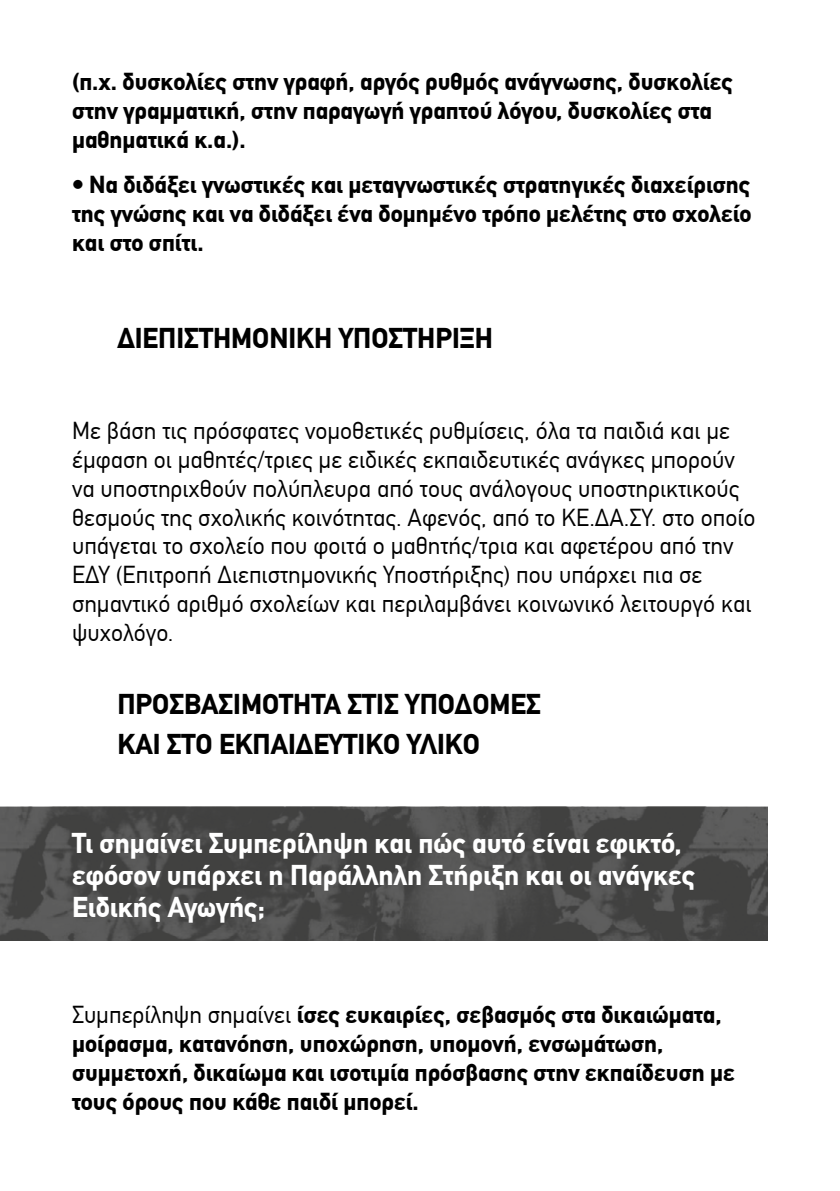
<style>
.page{position:relative;width:840px;height:1191px;background:#fff}
.page>*{position:absolute;margin:0;border:0;box-sizing:border-box;transform-origin:0 0}
.t1{font:700 28px/32px "CF Din";color:#fff}
.t2{font:700 28px/40.2px "CF Din";color:#000}
.t3{font:700 24px/28.8px "CF Din";color:#000}
.t4{font:24px/28.8px "CF Din";color:#000}
.s1{font-weight:400}
</style>
<div class="page">
<svg style="left:0;top:807px;width:767px;height:133px;background:#4a4a4a"></svg>
<p class="t3" style="left:72px;top:68px;width:662px">(π.χ. δυσκολίες στην γραφή, αργός ρυθμός ανάγνωσης, δυσκολίες στην γραμματική, στην παραγωγή γραπτού λόγου, δυσκολίες στα μαθηματικά κ.α.).</p>
<p class="t3" style="left:72px;top:171px;width:680px;text-align:justify">– Να διδάξει γνωστικές και μεταγνωστικές στρατηγικές διαχείρισης της γνώσης και να διδάξει ένα δομημένο τρόπο μελέτης στο σχολείο και στο σπίτι.</p>
<p class="t2" style="left:117px;top:318px;width:377px">ΔΙΕΠΙΣΤΗΜΟΝΙΚΗ ΥΠΟΣΤΗΡΙΞΗ</p>
<p class="t4" style="left:72px;top:416px;width:684px">Με βάση τις πρόσφατες νομοθετικές ρυθμίσεις, όλα τα παιδιά και με έμφαση οι μαθητές/τριες με ειδικές εκπαιδευτικές ανάγκες μπορούν να υποστηριχθούν πολύπλευρα από τους ανάλογους υποστηρικτικούς θεσμούς της σχολικής κοινότητας. Αφενός, από το ΚΕ.ΔΑ.ΣΥ. στο οποίο υπάγεται το σχολείο που φοιτά ο μαθητής/τρια και αφετέρου από την ΕΔΥ (Επιτροπή Διεπιστημονικής Υποστήριξης) που υπάρχει πια σε σημαντικό αριθμό σχολείων και περιλαμβάνει κοινωνικό λειτουργό και ψυχολόγο.</p>
<p class="t2" style="left:117px;top:684px;width:424px">ΠΡΟΣΒΑΣΙΜΟΤΗΤΑ ΣΤΙΣ ΥΠΟΔΟΜΕΣ<br>ΚΑΙ ΣΤΟ ΕΚΠΑΙΔΕΥΤΙΚΟ ΥΛΙΚΟ</p>
<p class="t1" style="left:72px;top:828px;width:624px">Τι σημαίνει Συμπερίληψη και πώς αυτό είναι εφικτό, εφόσον υπάρχει η Παράλληλη Στήριξη και οι ανάγκες<br>Ειδικής Αγωγής;</p>
<p class="t3" style="left:72px;top:1001px;width:664px"><span class="s1">Συμπερίληψη σημαίνει</span> ίσες ευκαιρίες, σεβασμός στα δικαιώματα, μοίρασμα, κατανόηση, υποχώρηση, υπομονή, ενσωμάτωση, συμμετοχή, δικαίωμα και ισοτιμία πρόσβασης στην εκπαίδευση με τους όρους που κάθε παιδί μπορεί.</p>
</div>
